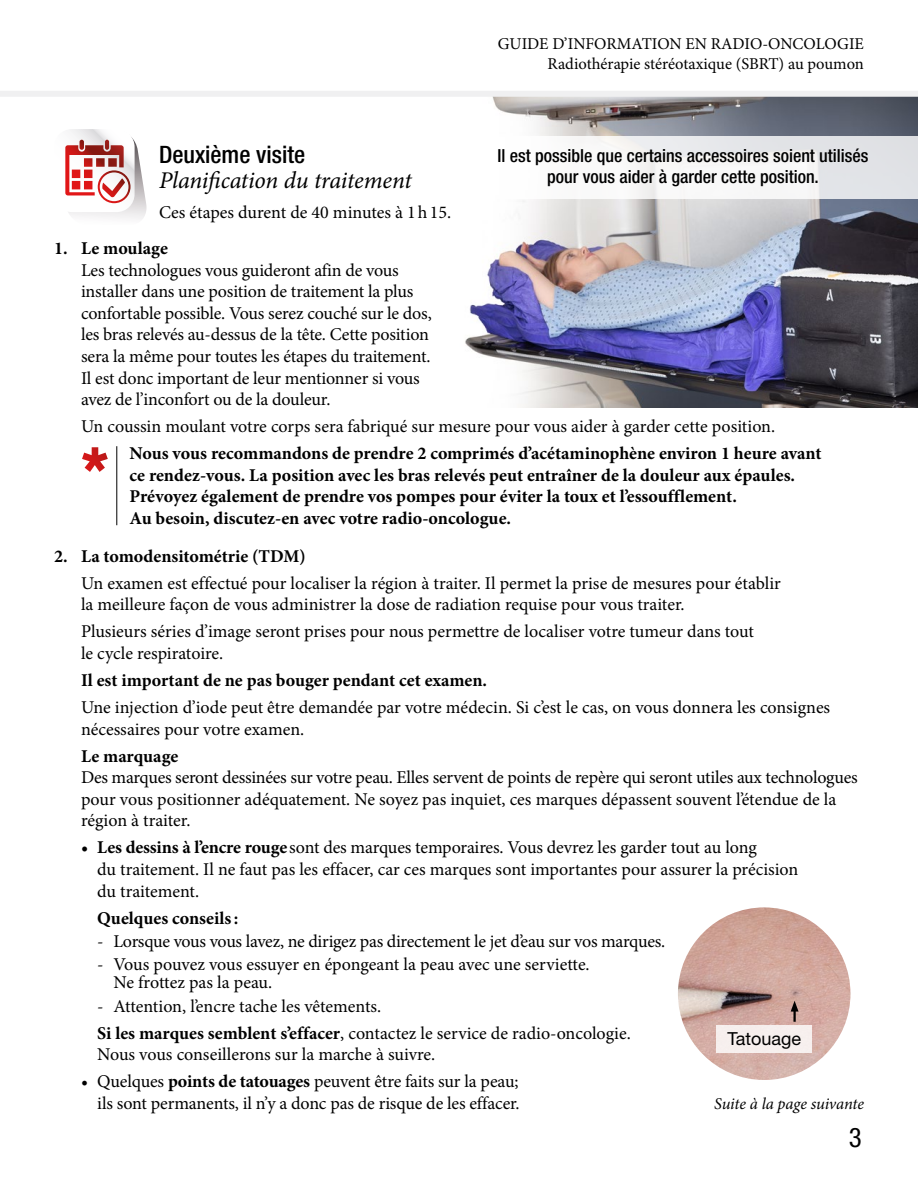
<style>
.page{position:relative;width:918px;height:1188px;background:#fff}
.page>*{position:absolute;margin:0;border:0;box-sizing:border-box;transform-origin:0 0}
.t1{font:900 60px "Helvetica Neue LT Std";color:#fff}
.t2{font:condensed 27px "Helvetica Neue LT Std";color:#000}
.t3{font:italic 24px "Minion Pro";letter-spacing:-.01em;color:#000}
.t4{font:500 condensed 24px "Helvetica Neue LT Std";color:#000}
.t5{font:18px/21.6px "Minion Pro";letter-spacing:-.01em;color:#000}
.t6{font:700 18px/21.6px "Minion Pro";color:#000}
.t7{font:500 condensed 18px/21.6px "Helvetica Neue LT Std";color:#000;text-align:center}
.t8{font:18px "Helvetica Neue LT Std";color:#000}
.t9{font:16.5px/19.8px "Minion Pro";color:#000;text-align:right}
.t10{font:italic 16.5px "Minion Pro";letter-spacing:-.015em;color:#000}
.s1{font-weight:700}
</style>
<div class="page">
<img style="left:465px;top:97px;width:453px;height:310px">
<div style="left:486px;top:136px;width:432px;height:62px;background:linear-gradient(to right,#fff,#e1e3e6)"></div>
<svg style="left:65px;top:129px;width:82px;height:90px"></svg>
<hr style="left:117px;top:446px;width:1px;height:79px;background:#000">
<img style="left:678px;top:907px;width:172px;height:173px;border-radius:86px">
<div style="left:716px;top:1026px;width:96px;height:27px;background:#f6efee"></div>
<svg style="left:791px;top:1001px;width:8px;height:21px"></svg>
<div style="left:0;top:91px;width:918px;height:6px;background:#f0f0f1"></div>
<h3 class="t4" style="left:159px;top:140px;width:148px">Deuxième visite</h3>
<h3 class="t3" style="left:159px;top:164px;width:254px">Planification du traitement</h3>
<p class="t5" style="left:159px;top:202px;width:294px">Ces étapes durent de 40 minutes à 1h15.</p>
<p class="t9" style="left:498px;top:34px;width:368px">GUIDE D’INFORMATION EN RADIO-ONCOLOGIE<br>Radiothérapie stéréotaxique (SBRT) au poumon</p>
<p class="t7" style="left:498px;top:144px;width:373px">Il est possible que certains accessoires soient utilisés pour vous aider à garder cette position.</p>
<p class="t6" style="left:54px;top:237px;width:116px">1. Le moulage</p>
<p class="t5" style="left:81px;top:259px;width:352px">Les technologues vous guideront afin de vous installer dans une position de traitement la plus confortable possible. Vous serez couché sur le dos, les bras relevés au-dessus de la tête. Cette position sera la même pour toutes les étapes du traitement.<br>Il est donc important de leur mentionner si vous avez de l’inconfort ou de la douleur.</p>
<p class="t5" style="left:81px;top:416px;width:696px">Un coussin moulant votre corps sera fabriqué sur mesure pour vous aider à garder cette position.</p>
<p class="t6" style="left:130px;top:442px;width:694px">Nous vous recommandons de prendre 2 comprimés d’acétaminophène environ 1 heure avant ce rendez-vous. La position avec les bras relevés peut entraîner de la douleur aux épaules.<br>Prévoyez également de prendre vos pompes pour éviter la toux et l’essoufflement.<br>Au besoin, discutez-en avec votre radio-oncologue.</p>
<p class="t6" style="left:54px;top:545px;width:253px">2. La tomodensitométrie (TDM)</p>
<p class="t5" style="left:81px;top:572px;width:701px">Un examen est effectué pour localiser la région à traiter. Il permet la prise de mesures pour établir la meilleure façon de vous administrer la dose de radiation requise pour vous traiter.</p>
<p class="t5" style="left:81px;top:621px;width:675px">Plusieurs séries d’image seront prises pour nous permettre de localiser votre tumeur dans tout le cycle respiratoire.</p>
<p class="t6" style="left:81px;top:669px;width:408px">Il est important de ne pas bouger pendant cet examen.</p>
<p class="t5" style="left:81px;top:696px;width:751px">Une injection d’iode peut être demandée par votre médecin. Si c’est le cas, on vous donnera les consignes nécessaires pour votre examen.</p>
<p class="t6" style="left:81px;top:745px;width:99px">Le marquage</p>
<p class="t5" style="left:81px;top:767px;width:778px">Des marques seront dessinées sur votre peau. Elles servent de points de repère qui seront utiles aux technologues pour vous positionner adéquatement. Ne soyez pas inquiet, ces marques dépassent souvent l’étendue de la région à traiter.</p>
<p class="t5" style="left:97px;top:837px;width:703px;text-indent:-16px"><span class="s1">• Les dessins à l’encre rouge</span>sont des marques temporaires. Vous devrez les garder tout au long<br>du traitement. Il ne faut pas les effacer, car ces marques sont importantes pour assurer la précision du traitement.</p>
<p class="t6" style="left:97px;top:907px;width:143px">Quelques conseils:</p>
<p class="t5" style="left:97px;top:930px;width:569px">- Lorsque vous vous lavez, ne dirigez pas directement le jet d’eau sur vos marques.</p>
<p class="t5" style="left:113px;top:956px;width:478px;line-height:18px;text-indent:-16px">- Vous pouvez vous essuyer en épongeant la peau avec une serviette.<br>Ne frottez pas la peau.</p>
<p class="t5" style="left:97px;top:993px;width:535px;line-height:27px">- Attention, l’encre tache les vêtements.<br><span class="s1">Si les marques semblent s’effacer</span>, contactez le service de radio-oncologie.</p>
<p class="t5" style="left:97px;top:1044px;width:340px">Nous vous conseillerons sur la marche à suivre.</p>
<p class="t5" style="left:81px;top:1071px;width:440px;text-align:right">• Quelques <span class="s1">points de tatouages</span> peuvent être faits sur la peau; ils sont permanents, il n’y a donc pas de risque de les effacer.</p>
<h1 class="t1" style="left:81px;top:433px;width:29px">*</h1>
<p class="t8" style="left:727px;top:1028px;width:75px">Tatouage</p>
<p class="t10" style="left:714px;top:1092px;width:151px">Suite à la page suivante</p>
<h2 class="t2" style="left:849px;top:1122px;width:14px">3</h2>
</div>
